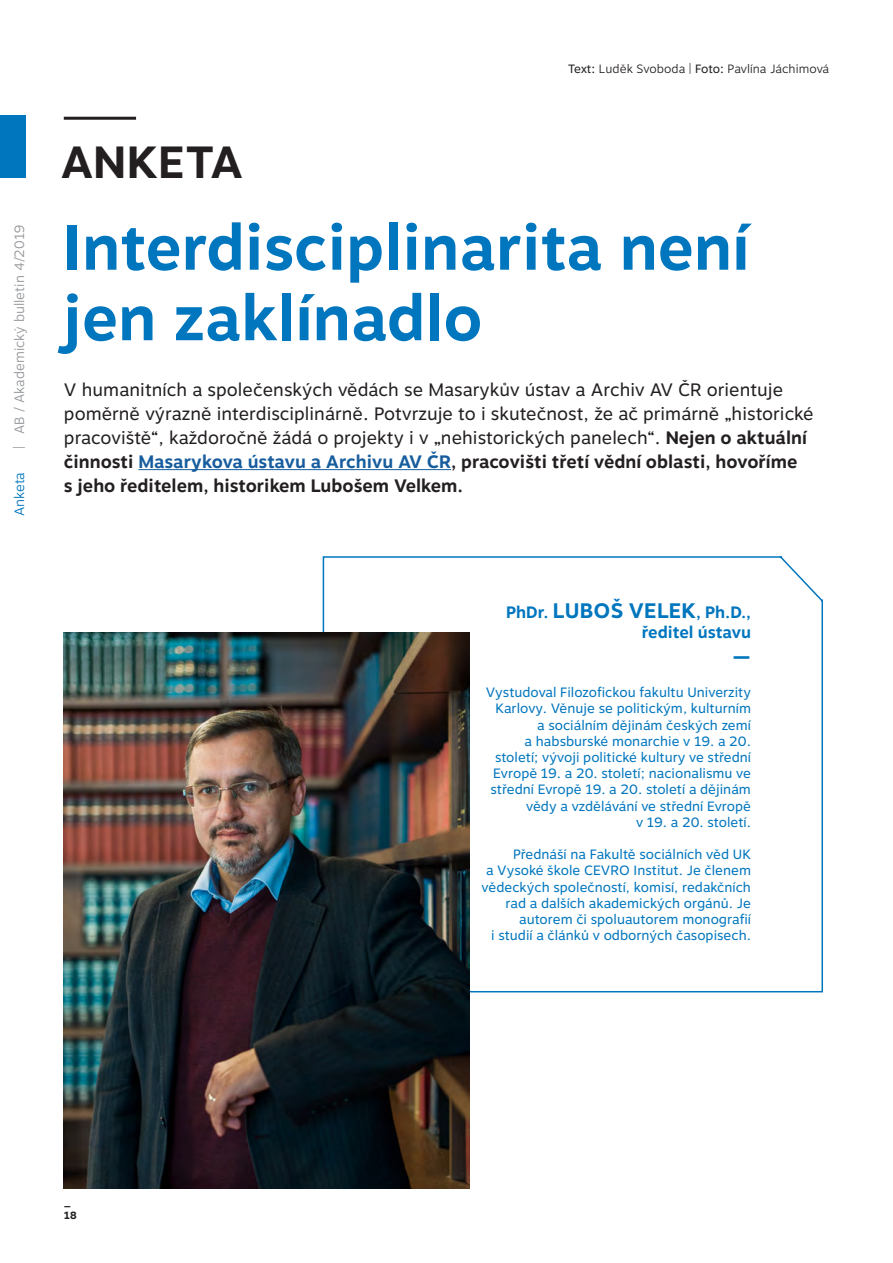
<style>
.page{position:relative;width:893px;height:1263px;background:#fff}
.page>*{position:absolute;margin:0;border:0;box-sizing:border-box;transform-origin:0 0}
.Headline{font:700 63px/70.5px "Motiva Sans";color:#0076be}
.t1{font:700 45px "Motiva Sans";color:#231f20}
.Mezititulek{font:700 21px "Motiva Sans";color:#0076be}
.Perex{font:18px/24px "Motiva Sans";color:#231f20}
.Mezititulek-2{font:700 16.5px "Motiva Sans";color:#0076be}
.Chleba{font:13.5px/16.2px "Motiva Sans";color:#0076be;text-align:right}
.t2{font:300 13.5px "Motiva Sans";color:#939598}
.t3{font:300 13.5px "Motiva Sans";color:#0076be}
.t4{font:300 12px "Motiva Sans";color:#231f20}
.t5{font:700 10.5px/12.6px "Motiva Sans";color:#231f20}
.s1{font-weight:400}
.s2{font-weight:700}
.s3{font-weight:700;color:#175d9e}
.s4{font-size:21px}
</style>
<div class="page">
<div style="left:0;top:116px;width:26px;height:62px;background:#0076be"></div>
<hr style="left:64px;top:117px;width:72px;height:3px;background:#231f20">
<hr style="left:139px;top:469px;width:312px;height:1px;background:#175d9e">
<svg style="left:322px;top:556px;width:501px;height:437px"></svg>
<img style="left:64px;top:632px;width:405px;height:556px">
<p class="t2" style="left:9px;top:449px;width:225px;rotate:-90deg">| AB / Akademický bulletin 4/2019</p>
<p class="t3" style="left:9px;top:516px;width:46px;rotate:-90deg">Anketa</p>
<p class="t1" style="left:61px;top:129px;width:184px">ANKETA</p>
<p class="t4" style="left:568px;top:60px;width:263px"><span class="s1">Text:</span> Luděk Svoboda | <span class="s1">Foto:</span> Pavlína Jáchimová</p>
<p class="Headline" style="left:63px;top:214px;width:688px">Interdisciplinarita není jen zaklínadlo</p>
<p class="Perex" style="left:64px;top:378px;width:751px">V humanitních a společenských vědách se Masarykův ústav a Archiv AV ČR orientuje poměrně výrazně interdisciplinárně. Potvrzuje to i skutečnost, že ač primárně „historické pracoviště“, každoročně žádá o projekty i v „nehistorických panelech“. <span class="s2">Nejen o aktuální činnosti</span> <span class="s3">Masarykova ústavu a Archivu AV ČR</span><span class="s2">, pracovišti třetí vědní oblasti, hovoříme<br>s jeho ředitelem, historikem Lubošem Velkem.</span></p>
<p class="Mezititulek-2" style="left:506px;top:600px;width:246px">PhDr. <span class="s4">LUBOŠ VELEK</span>, Ph.D.,</p>
<p class="Mezititulek-2" style="left:642px;top:620px;width:111px">ředitel ústavu</p>
<p class="Mezititulek" style="left:732px;top:640px;width:20px">—</p>
<p class="Chleba" style="left:486px;top:684px;width:267px">Vystudoval Filozofickou fakultu Univerzity Karlovy. Věnuje se politickým, kulturním a sociálním dějinám českých zemí<br>a habsburské monarchie v 19. a 20. století; vývoji politické kultury ve střední Evropě 19. a 20. století; nacionalismu ve střední Evropě 19. a 20. století a dějinám vědy a vzdělávání ve střední Evropě<br>v 19. a 20. století.</p>
<p class="Chleba" style="left:481px;top:846px;width:271px">Přednáší na Fakultě sociálních věd UK<br>a Vysoké škole CEVRO Institut. Je členem vědeckých společností, komisí, redakčních rad a dalších akademických orgánů. Je autorem či spoluautorem monografií<br>i studií a článků v odborných časopisech.</p>
<p class="t5" style="left:64px;top:1196px;width:14px">_<br>18</p>
</div>
